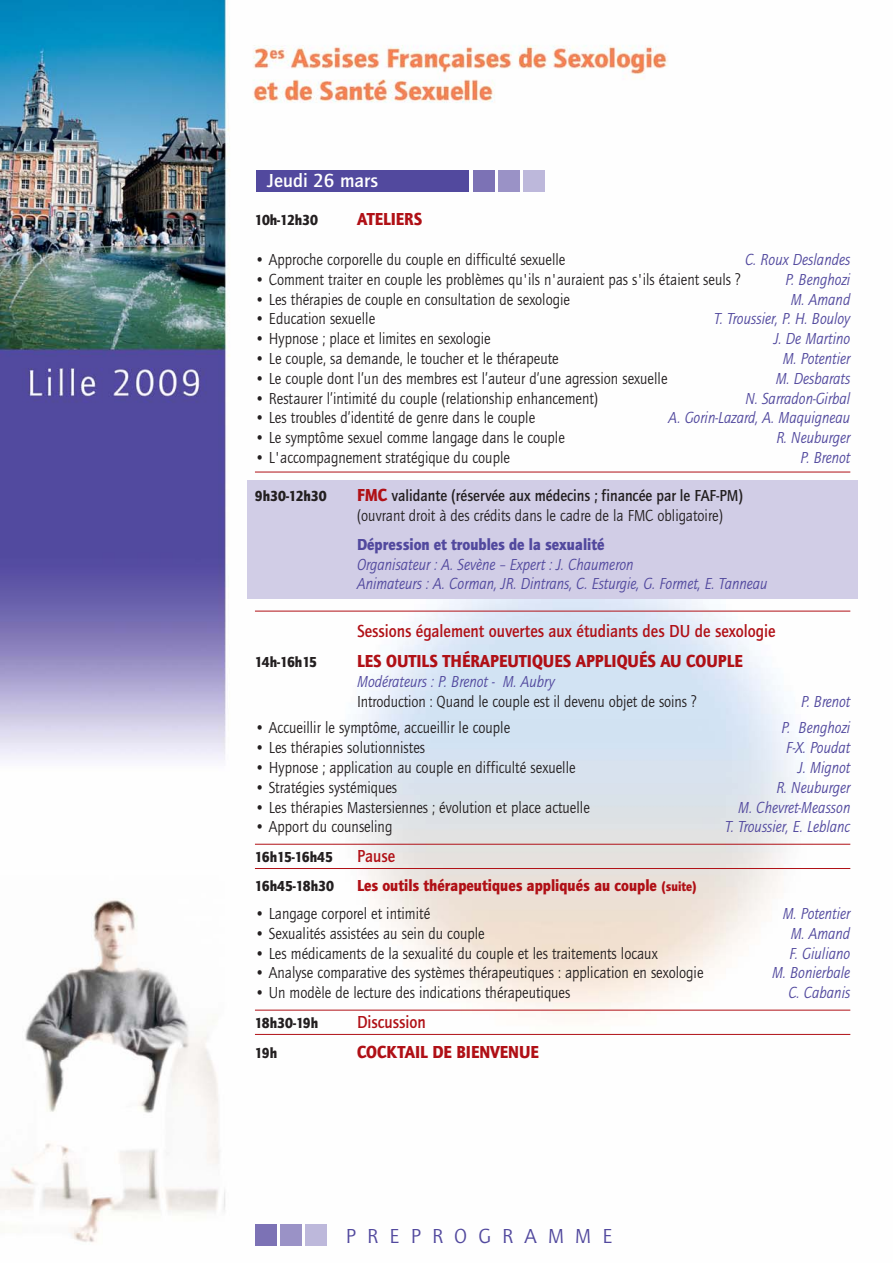
<style>
.page{position:relative;width:893px;height:1263px;background:#fff}
.page>*{position:absolute;margin:0;border:0;box-sizing:border-box;transform-origin:0 0}
.t1{font:21px "Quay Itc T";letter-spacing:.535em;color:#52499e}
.t2{font:700 19.5px "Quay Itc T";color:#fff}
.t3{font:700 18px "Quay Itc T";color:#b01016;scale:.9 1}
.t4{font:900 18px "Quay Itc T";color:#b01016;scale:.9 1}
.t5{font:16.5px/20.5px "Quay Itc T";color:#231f20;scale:.9 1}
.t6{font:italic 16.5px/19.8px "Quay Itc T";color:#52499e;scale:.9 1}
.t7{font:900 16.5px "Quay Itc T";color:#b01016;scale:.9 1}
.t8{font:900 16.5px "Quay Itc T";color:#52499e;scale:.9 1}
.t9{font:900 15px "Quay Itc T";color:#231f20;scale:.9 1}
.t10{font:900 15px "Quay Itc T";letter-spacing:-.035em;color:#231f20;scale:.9 1}
.s1{font-weight:900;font-size:18px;color:#b01016}
.s2{font-weight:700}
.s3{font-size:13.5px}
</style>
<div class="page">
<img style="left:0;top:0;width:851px;height:1246px">
<div style="left:256px;top:170px;width:213px;height:21px;background:#52499e"></div>
<div style="left:473px;top:170px;width:21px;height:21px;background:#7c72b5"></div>
<div style="left:498px;top:170px;width:22px;height:21px;background:#9a92c6"></div>
<div style="left:524px;top:170px;width:21px;height:21px;background:#bdb8db"></div>
<div style="left:255px;top:1225px;width:21px;height:21px;background:#7c72b5"></div>
<div style="left:280px;top:1225px;width:21px;height:21px;background:#9a92c6"></div>
<div style="left:305px;top:1225px;width:22px;height:21px;background:#bdb8db"></div>
<div style="left:247px;top:480px;width:611px;height:119px;background:#d1cde6"></div>
<hr style="left:255px;top:472px;width:595px;height:1px;background:#b01016">
<hr style="left:255px;top:611px;width:595px;height:1px;background:#b01016">
<hr style="left:255px;top:844px;width:595px;height:1px;background:#b01016">
<hr style="left:255px;top:868px;width:595px;height:1px;background:#b01016">
<hr style="left:255px;top:1010px;width:595px;height:1px;background:#b01016">
<hr style="left:255px;top:1034px;width:595px;height:1px;background:#b01016">
<p class="t2" style="left:267px;top:171px;width:112px">Jeudi 26 mars</p>
<p class="t9" style="left:255px;top:213px;width:72px">10h-12h30</p>
<p class="t4" style="left:357px;top:210px;width:74px">ATELIERS</p>
<p class="t5" style="left:255px;top:250px;width:347px">• Approche corporelle du couple en difficulté sexuelle</p>
<p class="t6" style="left:745px;top:250px;width:118px">C. Roux Deslandes</p>
<p class="t5" style="left:255px;top:270px;width:541px">• Comment traiter en couple les problèmes qu'ils n'auraient pas s'ils étaient seuls ?</p>
<p class="t6" style="left:785px;top:270px;width:74px">P. Benghozi</p>
<p class="t5" style="left:255px;top:290px;width:352px">• Les thérapies de couple en consultation de sexologie</p>
<p class="t6" style="left:791px;top:290px;width:68px">M. Amand</p>
<p class="t5" style="left:255px;top:309px;width:135px">• Education sexuelle</p>
<p class="t6" style="left:714px;top:310px;width:153px">T. Troussier, P. H. Bouloy</p>
<p class="t5" style="left:255px;top:329px;width:264px">• Hypnose ; place et limites en sexologie</p>
<p class="t6" style="left:774px;top:330px;width:86px">J. De Martino</p>
<p class="t5" style="left:255px;top:349px;width:339px">• Le couple, sa demande, le toucher et le thérapeute</p>
<p class="t6" style="left:783px;top:349px;width:76px">M. Potentier</p>
<p class="t5" style="left:255px;top:369px;width:460px">• Le couple dont l’un des membres est l’auteur d’une agression sexuelle</p>
<p class="t6" style="left:776px;top:369px;width:84px">M. Desbarats</p>
<p class="t5" style="left:255px;top:389px;width:383px">• Restaurer l’intimité du couple (relationship enhancement)</p>
<p class="t6" style="left:745px;top:389px;width:118px">N. Sarradon-Girbal</p>
<p class="t5" style="left:255px;top:408px;width:313px">• Les troubles d’identité de genre dans le couple</p>
<p class="t6" style="left:668px;top:409px;width:203px">A. Gorin-Lazard, A. Maquigneau</p>
<p class="t5" style="left:255px;top:428px;width:346px">• Le symptôme sexuel comme langage dans le couple</p>
<p class="t6" style="left:776px;top:429px;width:84px">R. Neuburger</p>
<p class="t5" style="left:255px;top:448px;width:285px">• L'accompagnement stratégique du couple</p>
<p class="t6" style="left:800px;top:448px;width:57px">P. Brenot</p>
<p class="t9" style="left:255px;top:489px;width:81px">9h30-12h30</p>
<p class="t5" style="left:357px;top:486px;width:430px"><span class="s1">FMC</span> <span class="s2">validante (réservée aux médecins ; financée par le FAF-PM) </span>(ouvrant droit à des crédits dans le cadre de la FMC obligatoire)</p>
<p class="t8" style="left:357px;top:537px;width:277px">Dépression et troubles de la sexualité</p>
<p class="t6" style="left:357px;top:555px;width:458px">Organisateur : A. Sevène – Expert : J. Chaumeron<br>Animateurs : A. Corman, JR. Dintrans, C. Esturgie, G. Formet, E. Tanneau</p>
<p class="t3" style="left:357px;top:622px;width:466px">Sessions également ouvertes aux étudiants des DU de sexologie</p>
<p class="t10" style="left:255px;top:655px;width:71px">14h-16h15</p>
<p class="t4" style="left:357px;top:652px;width:430px">LES OUTILS THÉRAPEUTIQUES APPLIQUÉS AU COUPLE</p>
<p class="t6" style="left:357px;top:673px;width:221px">Modérateurs : P. Brenot - M. Aubry</p>
<p class="t5" style="left:357px;top:692px;width:379px">Introduction : Quand le couple est il devenu objet de soins ?</p>
<p class="t6" style="left:801px;top:692px;width:56px">P. Brenot</p>
<p class="t5" style="left:255px;top:718px;width:285px">• Accueillir le symptôme, accueillir le couple</p>
<p class="t6" style="left:781px;top:719px;width:78px">P. Benghozi</p>
<p class="t5" style="left:255px;top:738px;width:191px">• Les thérapies solutionnistes</p>
<p class="t6" style="left:786px;top:738px;width:73px">F-X. Poudat</p>
<p class="t5" style="left:255px;top:758px;width:358px">• Hypnose ; application au couple en difficulté sexuelle</p>
<p class="t6" style="left:798px;top:758px;width:59px">J. Mignot</p>
<p class="t5" style="left:255px;top:778px;width:160px">• Stratégies systémiques</p>
<p class="t6" style="left:776px;top:778px;width:84px">R. Neuburger</p>
<p class="t5" style="left:255px;top:797px;width:374px">• Les thérapies Mastersiennes ; évolution et place actuelle</p>
<p class="t6" style="left:738px;top:798px;width:126px">M. Chevret-Measson</p>
<p class="t5" style="left:255px;top:817px;width:154px">• Apport du counseling</p>
<p class="t6" style="left:725px;top:818px;width:141px">T. Troussier, E. Leblanc</p>
<p class="t9" style="left:255px;top:850px;width:88px">16h15-16h45</p>
<p class="t3" style="left:357px;top:847px;width:44px">Pause</p>
<p class="t9" style="left:255px;top:879px;width:89px">16h45-18h30</p>
<p class="t7" style="left:357px;top:878px;width:379px">Les outils thérapeutiques appliqués au couple <span class="s3">(suite)</span></p>
<p class="t5" style="left:255px;top:904px;width:196px">• Langage corporel et intimité</p>
<p class="t6" style="left:783px;top:904px;width:76px">M. Potentier</p>
<p class="t5" style="left:255px;top:924px;width:257px">• Sexualités assistées au sein du couple</p>
<p class="t6" style="left:791px;top:924px;width:68px">M. Amand</p>
<p class="t5" style="left:255px;top:944px;width:449px">• Les médicaments de la sexualité du couple et les traitements locaux</p>
<p class="t6" style="left:789px;top:944px;width:69px">F. Giuliano</p>
<p class="t5" style="left:255px;top:963px;width:500px">• Analyse comparative des systèmes thérapeutiques : application en sexologie</p>
<p class="t6" style="left:772px;top:964px;width:88px">M. Bonierbale</p>
<p class="t5" style="left:255px;top:983px;width:352px">• Un modèle de lecture des indications thérapeutiques</p>
<p class="t6" style="left:788px;top:984px;width:70px">C. Cabanis</p>
<p class="t9" style="left:255px;top:1016px;width:72px">18h30-19h</p>
<p class="t3" style="left:357px;top:1013px;width:78px">Discussion</p>
<p class="t9" style="left:255px;top:1046px;width:26px">19h</p>
<p class="t4" style="left:357px;top:1043px;width:204px">COCKTAIL DE BIENVENUE</p>
<p class="t1" style="left:346px;top:1225px;width:268px">PREPROGRAMME</p>
</div>
